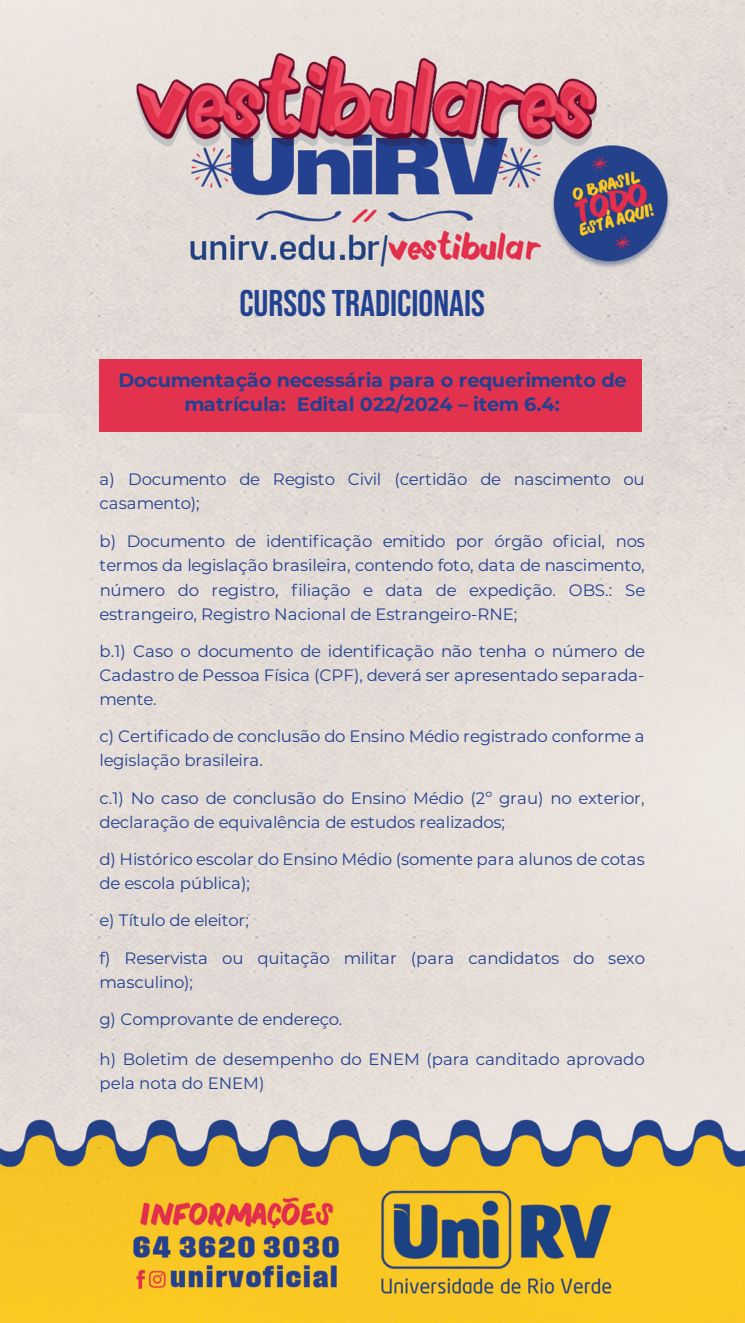
<style>
.page{position:relative;width:745px;height:1323px;background:#fff}
.page>*{position:absolute;margin:0;border:0;box-sizing:border-box;transform-origin:0 0}
.t1{font:37.1px "Bebas Neue";color:#224190}
.t2{font:700 19.25px/24.8px "Montserrat";letter-spacing:-.005em;color:#224190;text-align:center}
.t3{font:16.45px/24.2px "Montserrat";letter-spacing:-.01em;color:#224190}
</style>
<div class="page">
<img style="left:0;top:0;width:744px;height:1323px">
<div style="left:99px;top:359px;width:542px;height:72px;background:#e2324d"></div>
<h1 class="t1" style="left:239px;top:282px;width:247px">CURSOS TRADICIONAIS</h1>
<p class="t2" style="left:118px;top:366px;width:509px">Documentação necessária para o requerimento de matrícula: Edital 022/2024 – item 6.4:</p>
<p class="t3" style="left:99px;top:467px;width:546px">a) Documento de Registo Civil (certidão de nascimento ou casamento);</p>
<p class="t3" style="left:99px;top:529px;width:547px;text-align:justify">b) Documento de identificação emitido por órgão oficial, nos termos da legislação brasileira, contendo foto, data de nascimento, número do registro, filiação e data de expedição. OBS.: Se estrangeiro, Registro Nacional de Estrangeiro-RNE;</p>
<p class="t3" style="left:99px;top:638px;width:547px;text-align:justify">b.1) Caso o documento de identificação não tenha o número de Cadastro de Pessoa Física (CPF), deverá ser apresentado separada&shy;mente.</p>
<p class="t3" style="left:99px;top:724px;width:546px">c) Certificado de conclusão do Ensino Médio registrado conforme a legislação brasileira.</p>
<p class="t3" style="left:99px;top:785px;width:546px">c.1) No caso de conclusão do Ensino Médio (2º grau) no exterior, declaração de equivalência de estudos realizados;</p>
<p class="t3" style="left:99px;top:846px;width:546px">d) Histórico escolar do Ensino Médio (somente para alunos de cotas de escola pública);</p>
<p class="t3" style="left:99px;top:908px;width:151px">e) Título de eleitor;</p>
<p class="t3" style="left:99px;top:945px;width:546px">f) Reservista ou quitação militar (para candidatos do sexo masculino);</p>
<p class="t3" style="left:99px;top:1006px;width:244px">g) Comprovante de endereço.</p>
<p class="t3" style="left:99px;top:1046px;width:546px">h) Boletim de desempenho do ENEM (para canditado aprovado pela nota do ENEM)</p>
</div>
